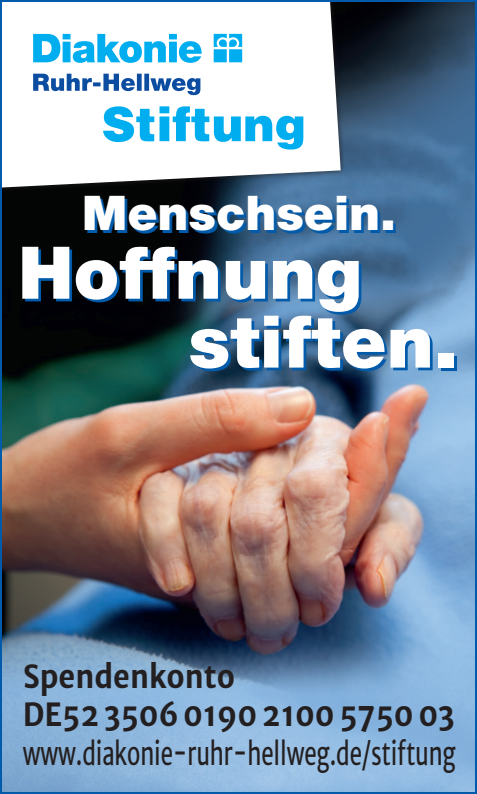
<style>
.page{position:relative;width:477px;height:794px;background:#fff}
.page>*{position:absolute;margin:0;border:0;box-sizing:border-box;transform-origin:0 0}
.t1{font:900 72.8px/68.8px "Helvetica Neue LT Pro";color:#fff}
.t2{font:900 48px "Helvetica Neue LT Pro";color:#fff}
.t3{font:32px "Merriweather Sans";letter-spacing:-.005em;color:#231f20;scale:.7 1}
.t4{font:700 32px/38.4px "Merriweather Sans";color:#231f20;scale:.9 1}
</style>
<div class="page">
<img style="left:3px;top:3px;width:470px;height:788px">
<div style="left:0;top:0;width:345px;height:193px;background:#231f20;opacity:.75"></div>
<svg style="left:3px;top:3px;width:337px;height:185px"></svg>
<svg style="left:33px;top:74px;width:167px;height:21px"></svg>
<svg style="left:33px;top:34px;width:168px;height:29px"></svg>
<svg style="left:213px;top:34px;width:29px;height:28px"></svg>
<svg style="left:103px;top:106px;width:51px;height:36px"></svg>
<div style="left:159px;top:116px;width:10px;height:25px;background:#00aeef"></div>
<div style="left:159px;top:106px;width:10px;height:7px;background:#00aeef"></div>
<svg style="left:172px;top:106px;width:131px;height:44px"></svg>
<div style="left:0;top:0;width:476px;height:794px;border:2px solid #015aaa"></div>
<h2 class="t2" style="left:82px;top:184px;width:315px">Menschsein.</h2>
<h1 class="t1" style="left:188px;top:238px;width:271px;text-indent:-170px">Hoffnung stiften.</h1>
<p class="t4" style="left:23px;top:657px;width:481px">Spendenkonto<br>DE52 3506 0190 2100 5750 03</p>
<p class="t3" style="left:23px;top:732px;width:619px">www.diakonie-ruhr-hellweg.de/stiftung</p>
</div>
